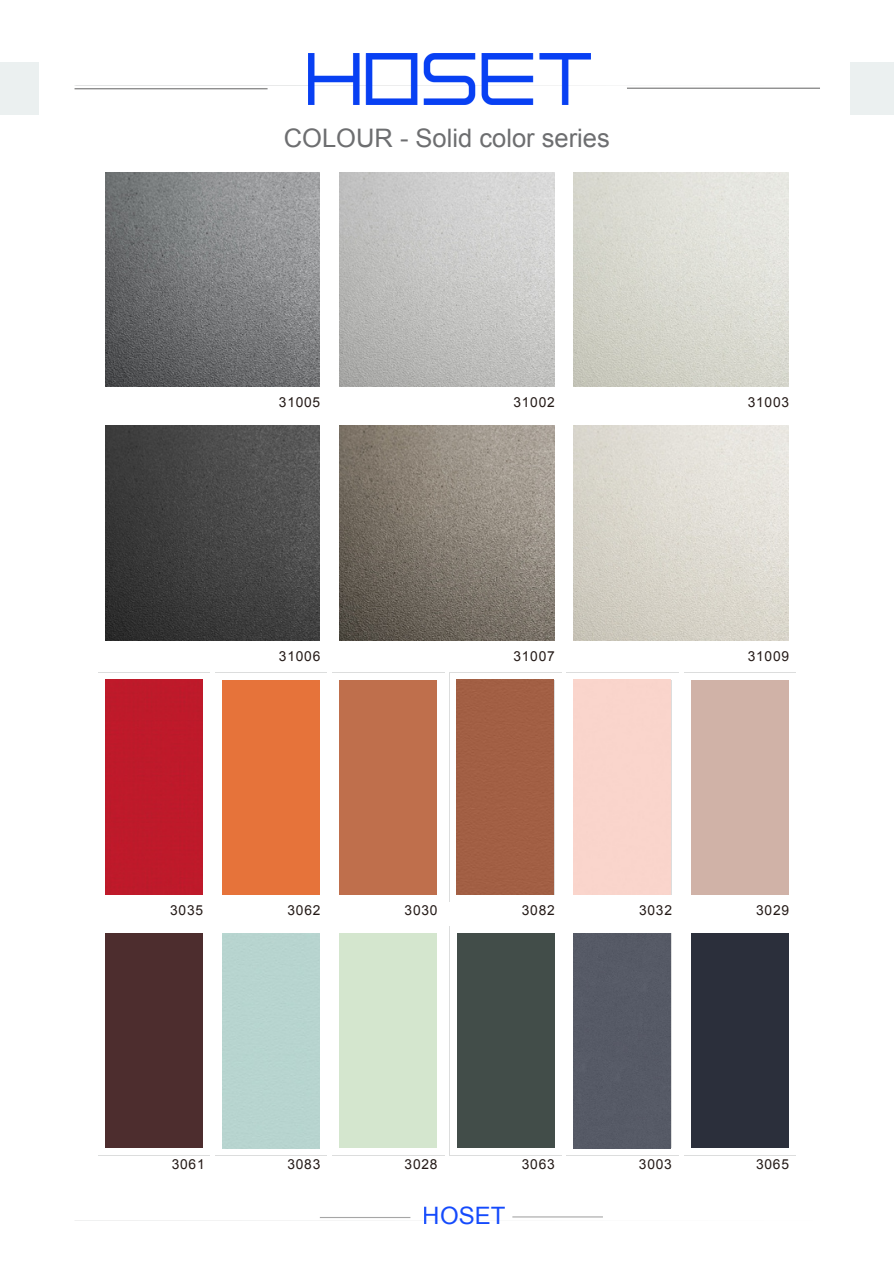
<style>
.page{position:relative;width:894px;height:1264px;background:#fff}
.page>*{position:absolute;margin:0;border:0;box-sizing:border-box;transform-origin:0 0}
.t1{font:25.5px "Arial";color:#6d6e70}
.t2{font:24px "Arial";color:#0841fc}
.t3{font:13.8px "Arial";letter-spacing:.055em;color:#231916}
</style>
<div class="page">
<hr style="left:74px;top:1220px;width:744px;height:1px;background:#dcdddd">
<div style="left:105px;top:933px;width:98px;height:215px;background:#4d2d2e"></div>
<div style="left:339px;top:679px;width:99px;height:216px;background:#bf6f4c"></div>
<div style="left:339px;top:933px;width:99px;height:215px;background:#d4e6ce"></div>
<svg style="left:573px;top:679px;width:99px;height:216px"></svg>
<svg style="left:573px;top:933px;width:99px;height:216px"></svg>
<div style="left:222px;top:679px;width:98px;height:216px;background:#e6733a"></div>
<svg style="left:449px;top:673px;width:106px;height:228px"></svg>
<img style="left:105px;top:172px;width:215px;height:215px">
<img style="left:105px;top:426px;width:215px;height:214px">
<img style="left:339px;top:172px;width:215px;height:215px">
<img style="left:339px;top:426px;width:215px;height:214px">
<img style="left:573px;top:172px;width:215px;height:215px">
<img style="left:573px;top:426px;width:215px;height:214px">
<div style="left:105px;top:679px;width:97px;height:215px;background:#be1a2a"></div>
<div style="left:573px;top:679px;width:97px;height:215px;background:#fad5cc"></div>
<div style="left:573px;top:933px;width:97px;height:215px;background:#565a66"></div>
<div style="left:222px;top:933px;width:97px;height:215px;background:#b7d4cf"></div>
<div style="left:456px;top:679px;width:97px;height:215px;background:#a25f44"></div>
<div style="left:456px;top:933px;width:99px;height:215px;background:#424d49"></div>
<svg style="left:788px;top:680px;width:1px;height:215px"></svg>
<div style="left:690px;top:679px;width:98px;height:216px;background:#d0b2a7"></div>
<div style="left:690px;top:933px;width:98px;height:215px;background:#2b2f3b"></div>
<hr style="left:74px;top:85px;width:744px;height:1px;background:#d1d3d4">
<img style="left:308px;top:53px;width:282px;height:52px">
<hr style="left:74px;top:88px;width:193px;height:1px;background:#737373">
<hr style="left:626px;top:88px;width:193px;height:1px;background:#737373">
<hr style="left:320px;top:1216px;width:90px;height:1px;background:#a6a6a6">
<hr style="left:512px;top:1216px;width:90px;height:1px;background:#a6a6a6">
<p class="t1" style="left:284px;top:124px;width:327px">COLOUR - Solid color series</p>
<p class="t3" style="left:279px;top:394px;width:43px">31005</p>
<p class="t3" style="left:279px;top:648px;width:43px">31006</p>
<p class="t3" style="left:513px;top:394px;width:43px">31002</p>
<p class="t3" style="left:513px;top:648px;width:43px">31007</p>
<p class="t3" style="left:747px;top:394px;width:43px">31003</p>
<p class="t3" style="left:747px;top:648px;width:43px">31009</p>
<p class="t3" style="left:170px;top:902px;width:34px">3035</p>
<p class="t3" style="left:287px;top:902px;width:34px">3062</p>
<p class="t3" style="left:404px;top:902px;width:34px">3030</p>
<p class="t3" style="left:521px;top:902px;width:34px">3082</p>
<p class="t3" style="left:639px;top:902px;width:34px">3032</p>
<p class="t3" style="left:756px;top:902px;width:34px">3029</p>
<p class="t3" style="left:172px;top:1155px;width:34px">3061</p>
<p class="t3" style="left:287px;top:1155px;width:34px">3083</p>
<p class="t3" style="left:404px;top:1155px;width:34px">3028</p>
<h2 class="t2" style="left:422px;top:1202px;width:84px">HOSET</h2>
<p class="t3" style="left:521px;top:1155px;width:34px">3063</p>
<p class="t3" style="left:638px;top:1155px;width:34px">3003</p>
<p class="t3" style="left:755px;top:1155px;width:34px">3065</p>
</div>
